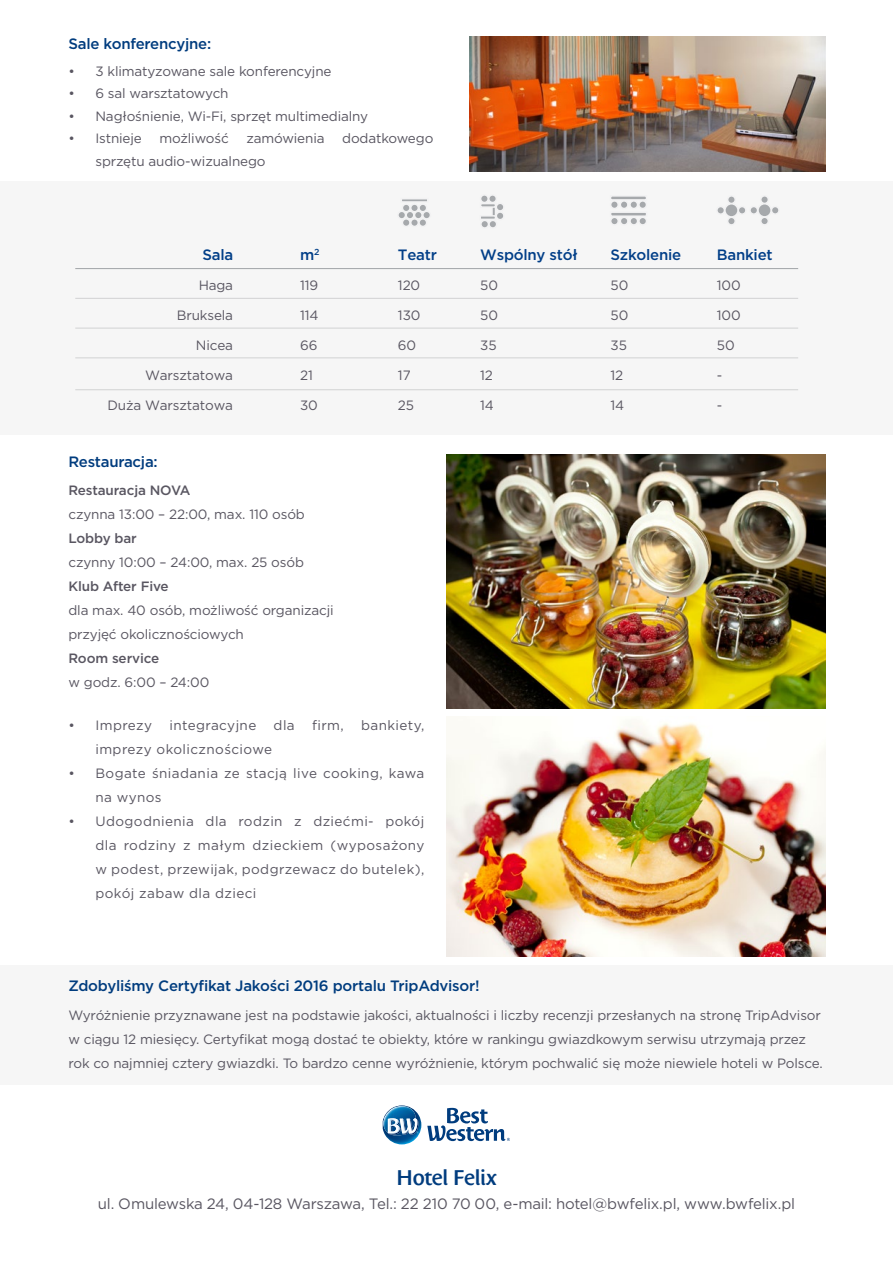
<style>
.page{position:relative;width:893px;height:1263px;background:#fff}
.page>*{position:absolute;margin:0;border:0;box-sizing:border-box;transform-origin:0 0}
.t1{font:600 21px "Costa Std";letter-spacing:-.035em;color:#003c7e}
.t2{font:15px "Gotham";letter-spacing:-.015em;color:#595661}
.t3{font:500 15px "Gotham";letter-spacing:-.015em;color:#003c7e}
.t4{font:500 15px "Gotham";letter-spacing:-.015em;color:#023f88}
.t5{font:13.5px/24px "Gotham";letter-spacing:-.01em;color:#595661}
.t6{font:13.5px/24px "Gotham";letter-spacing:.03em;color:#595661}
.t7{font:500 13.5px "Gotham";letter-spacing:-.01em;color:#595661}
</style>
<div class="page">
<div style="left:0;top:181px;width:893px;height:253px;background:#f6f6f6"></div>
<div style="left:0;top:965px;width:893px;height:120px;background:#f6f6f6"></div>
<hr style="left:401px;top:199px;width:27px;height:3px;background:#a6a9ac">
<div style="left:401px;top:198px;width:27px;height:5px;border:1px solid #f2f2f3"></div>
<svg style="left:402px;top:203px;width:9px;height:9px"></svg>
<div style="left:410px;top:203px;width:9px;height:9px;background:#a6a9ac;border:1px solid #f2f2f3;border-radius:50%"></div>
<svg style="left:418px;top:203px;width:9px;height:9px"></svg>
<svg style="left:405px;top:211px;width:9px;height:9px"></svg>
<div style="left:414px;top:211px;width:9px;height:9px;background:#a6a9ac;border:1px solid #f2f2f3;border-radius:50%"></div>
<div style="left:422px;top:211px;width:9px;height:9px;background:#a6a9ac;border:1px solid #f2f2f3;border-radius:50%"></div>
<svg style="left:397px;top:211px;width:9px;height:9px"></svg>
<div style="left:402px;top:218px;width:9px;height:9px;background:#a6a9ac;border:1px solid #f2f2f3;border-radius:50%"></div>
<div style="left:410px;top:218px;width:9px;height:9px;background:#a6a9ac;border:1px solid #f2f2f3;border-radius:50%"></div>
<div style="left:418px;top:218px;width:9px;height:9px;background:#a6a9ac;border:1px solid #f2f2f3;border-radius:50%"></div>
<hr style="left:492px;top:204px;width:3px;height:15px;background:#a6a9ac">
<div style="left:491px;top:203px;width:5px;height:17px;border:1px solid #f2f2f3"></div>
<hr style="left:480px;top:216px;width:15px;height:3px;background:#a6a9ac">
<div style="left:479px;top:215px;width:17px;height:5px;border:1px solid #f2f2f3"></div>
<hr style="left:481px;top:204px;width:14px;height:3px;background:#a6a9ac">
<div style="left:480px;top:203px;width:16px;height:5px;border:1px solid #f2f2f3"></div>
<div style="left:480px;top:194px;width:9px;height:9px;background:#a6a9ac;border:1px solid #f2f2f3;border-radius:50%"></div>
<div style="left:488px;top:194px;width:9px;height:9px;background:#a6a9ac;border:1px solid #f2f2f3;border-radius:50%"></div>
<svg style="left:496px;top:211px;width:9px;height:9px"></svg>
<svg style="left:496px;top:203px;width:9px;height:9px"></svg>
<div style="left:480px;top:220px;width:9px;height:9px;background:#a6a9ac;border:1px solid #f2f2f3;border-radius:50%"></div>
<svg style="left:488px;top:220px;width:9px;height:9px"></svg>
<hr style="left:611px;top:196px;width:35px;height:4px;background:#a6a9ac">
<div style="left:610px;top:195px;width:37px;height:6px;border:1px solid #f2f2f3"></div>
<hr style="left:611px;top:212px;width:35px;height:4px;background:#a6a9ac">
<div style="left:610px;top:211px;width:37px;height:6px;border:1px solid #f2f2f3"></div>
<div style="left:610px;top:200px;width:9px;height:9px;background:#a6a9ac;border:1px solid #f2f2f3;border-radius:50%"></div>
<div style="left:620px;top:200px;width:9px;height:9px;background:#a6a9ac;border:1px solid #f2f2f3;border-radius:50%"></div>
<div style="left:629px;top:200px;width:9px;height:9px;background:#a6a9ac;border:1px solid #f2f2f3;border-radius:50%"></div>
<div style="left:638px;top:200px;width:9px;height:9px;background:#a6a9ac;border:1px solid #f2f2f3;border-radius:50%"></div>
<div style="left:610px;top:217px;width:9px;height:9px;background:#a6a9ac;border:1px solid #f2f2f3;border-radius:50%"></div>
<svg style="left:620px;top:217px;width:9px;height:9px"></svg>
<svg style="left:629px;top:217px;width:9px;height:9px"></svg>
<svg style="left:638px;top:217px;width:9px;height:9px"></svg>
<div style="left:727px;top:195px;width:9px;height:9px;background:#a6a9ac;border:1px solid #f2f2f3;border-radius:50%"></div>
<div style="left:727px;top:217px;width:9px;height:9px;background:#a6a9ac;border:1px solid #f2f2f3;border-radius:50%"></div>
<div style="left:716px;top:206px;width:9px;height:9px;background:#a6a9ac;border:1px solid #f2f2f3;border-radius:50%"></div>
<div style="left:738px;top:206px;width:9px;height:9px;background:#a6a9ac;border:1px solid #f2f2f3;border-radius:50%"></div>
<svg style="left:724px;top:203px;width:15px;height:15px"></svg>
<div style="left:760px;top:195px;width:9px;height:9px;background:#a6a9ac;border:1px solid #f2f2f3;border-radius:50%"></div>
<div style="left:760px;top:217px;width:9px;height:9px;background:#a6a9ac;border:1px solid #f2f2f3;border-radius:50%"></div>
<div style="left:749px;top:206px;width:9px;height:9px;background:#a6a9ac;border:1px solid #f2f2f3;border-radius:50%"></div>
<div style="left:771px;top:206px;width:9px;height:9px;background:#a6a9ac;border:1px solid #f2f2f3;border-radius:50%"></div>
<svg style="left:757px;top:203px;width:15px;height:15px"></svg>
<hr style="left:75px;top:268px;width:723px;height:1px;background:#a6a9ac">
<hr style="left:75px;top:298px;width:723px;height:1px;background:#d1d2d3">
<hr style="left:75px;top:328px;width:723px;height:1px;background:#d1d2d3">
<hr style="left:75px;top:358px;width:723px;height:1px;background:#d1d2d3">
<hr style="left:75px;top:389px;width:723px;height:1px;background:#d1d2d3">
<img style="left:447px;top:455px;width:379px;height:253px">
<img style="left:447px;top:720px;width:379px;height:237px">
<img style="left:470px;top:37px;width:356px;height:134px">
<svg style="left:427px;top:1108px;width:83px;height:33px"></svg>
<img style="left:386px;top:1105px;width:35px;height:39px">
<img style="left:383px;top:1106px;width:33px;height:30px">
<img style="left:389px;top:1133px;width:23px;height:1px">
<svg style="left:388px;top:1118px;width:31px;height:15px"></svg>
<p class="t3" style="left:68px;top:34px;width:144px">Sale konferencyjne:</p>
<p class="t5" style="left:68px;top:59px;width:265px">• 3 klimatyzowane sale konferencyjne</p>
<p class="t5" style="left:68px;top:81px;width:162px">• 6 sal warsztatowych</p>
<p class="t5" style="left:68px;top:104px;width:301px">• Nagłośnienie, Wi-Fi, sprzęt multimedialny</p>
<p class="t5" style="left:68px;top:126px;width:75px">• Istnieje</p>
<p class="t5" style="left:160px;top:126px;width:71px">możliwość</p>
<p class="t5" style="left:246px;top:126px;width:80px">zamówienia</p>
<p class="t5" style="left:342px;top:126px;width:93px">dodatkowego</p>
<p class="t5" style="left:95px;top:149px;width:172px">sprzętu audio-wizualnego</p>
<p class="t4" style="left:202px;top:245px;width:32px">Sala</p>
<p class="t5" style="left:199px;top:273px;width:36px">Haga</p>
<p class="t5" style="left:177px;top:303px;width:58px">Bruksela</p>
<p class="t5" style="left:196px;top:333px;width:39px">Nicea</p>
<p class="t5" style="left:145px;top:363px;width:89px">Warsztatowa</p>
<p class="t5" style="left:108px;top:393px;width:127px">Duża Warsztatowa</p>
<p class="t4" style="left:300px;top:245px;width:21px">m<sup>2</sup></p>
<p class="t5" style="left:300px;top:273px;width:20px">119</p>
<p class="t5" style="left:300px;top:303px;width:20px">114</p>
<p class="t5" style="left:300px;top:333px;width:19px">66</p>
<p class="t5" style="left:300px;top:363px;width:14px">21</p>
<p class="t5" style="left:300px;top:393px;width:19px">30</p>
<p class="t4" style="left:398px;top:245px;width:41px">Teatr</p>
<p class="t5" style="left:398px;top:273px;width:24px">120</p>
<p class="t5" style="left:398px;top:303px;width:24px">130</p>
<p class="t5" style="left:398px;top:333px;width:20px">60</p>
<p class="t5" style="left:398px;top:363px;width:14px">17</p>
<p class="t5" style="left:398px;top:393px;width:18px">25</p>
<p class="t3" style="left:68px;top:451px;width:91px">Restauracja:</p>
<p class="t7" style="left:68px;top:481px;width:123px">Restauracja NOVA</p>
<p class="t5" style="left:68px;top:502px;width:238px">czynna 13:00 – 22:00, max. 110 osób</p>
<p class="t7" style="left:68px;top:529px;width:70px">Lobby bar</p>
<p class="t5" style="left:68px;top:550px;width:237px">czynny 10:00 – 24:00, max. 25 osób</p>
<p class="t7" style="left:68px;top:577px;width:102px">Klub After Five</p>
<p class="t5" style="left:68px;top:598px;width:267px">dla max. 40 osób, możliwość organizacji przyjęć okolicznościowych</p>
<p class="t7" style="left:68px;top:649px;width:92px">Room service</p>
<p class="t5" style="left:68px;top:670px;width:142px">w godz. 6:00 – 24:00</p>
<p class="t6" style="left:68px;top:713px;width:85px">• Imprezy</p>
<p class="t6" style="left:169px;top:713px;width:88px">integracyjne</p>
<p class="t5" style="left:274px;top:713px;width:23px">dla</p>
<p class="t5" style="left:312px;top:713px;width:33px">firm,</p>
<p class="t6" style="left:361px;top:713px;width:65px">bankiety,</p>
<p class="t6" style="left:95px;top:737px;width:178px">imprezy okolicznościowe</p>
<p class="t6" style="left:95px;top:761px;width:330px;text-indent:-27px">• Bogate śniadania ze stacją live cooking, kawa na wynos</p>
<p class="t5" style="left:95px;top:809px;width:330px;text-align:justify;text-indent:-27px">• Udogodnienia dla rodzin z dziećmi- pokój dla rodziny z małym dzieckiem (wyposażony w podest, przewijak, podgrzewacz do butelek), pokój zabaw dla dzieci</p>
<p class="t4" style="left:480px;top:245px;width:99px">Wspólny stół</p>
<p class="t5" style="left:480px;top:273px;width:19px">50</p>
<p class="t5" style="left:480px;top:303px;width:19px">50</p>
<p class="t5" style="left:480px;top:333px;width:18px">35</p>
<p class="t5" style="left:480px;top:363px;width:14px">12</p>
<p class="t5" style="left:480px;top:393px;width:15px">14</p>
<p class="t4" style="left:611px;top:245px;width:72px">Szkolenie</p>
<p class="t5" style="left:611px;top:273px;width:19px">50</p>
<p class="t5" style="left:611px;top:303px;width:19px">50</p>
<p class="t5" style="left:611px;top:333px;width:18px">35</p>
<p class="t5" style="left:611px;top:363px;width:14px">12</p>
<p class="t5" style="left:611px;top:393px;width:15px">14</p>
<p class="t4" style="left:717px;top:245px;width:57px">Bankiet</p>
<p class="t5" style="left:717px;top:273px;width:25px">100</p>
<p class="t5" style="left:717px;top:303px;width:25px">100</p>
<p class="t5" style="left:717px;top:333px;width:19px">50</p>
<p class="t5" style="left:717px;top:363px;width:7px">-</p>
<p class="t5" style="left:717px;top:393px;width:7px">-</p>
<p class="t3" style="left:68px;top:976px;width:413px">Zdobyliśmy Certyfikat Jakości 2016 portalu TripAdvisor!</p>
<p class="t5" style="left:68px;top:1002px;width:756px">Wyróżnienie przyznawane jest na podstawie jakości, aktualności i liczby recenzji przesłanych na stronę TripAdvisor w ciągu 12 miesięcy. Certyfikat mogą dostać te obiekty, które w rankingu gwiazdkowym serwisu utrzymają przez rok co najmniej cztery gwiazdki. To bardzo cenne wyróżnienie, którym pochwalić się może niewiele hoteli w Polsce.</p>
<h1 class="t1" style="left:396px;top:1166px;width:102px">Hotel Felix</h1>
<p class="t2" style="left:98px;top:1194px;width:699px">ul. Omulewska 24, 04-128 Warszawa, Tel.: 22 210 70 00, e-mail: hotel@bwfelix.pl, www.bwfelix.pl</p>
</div>
